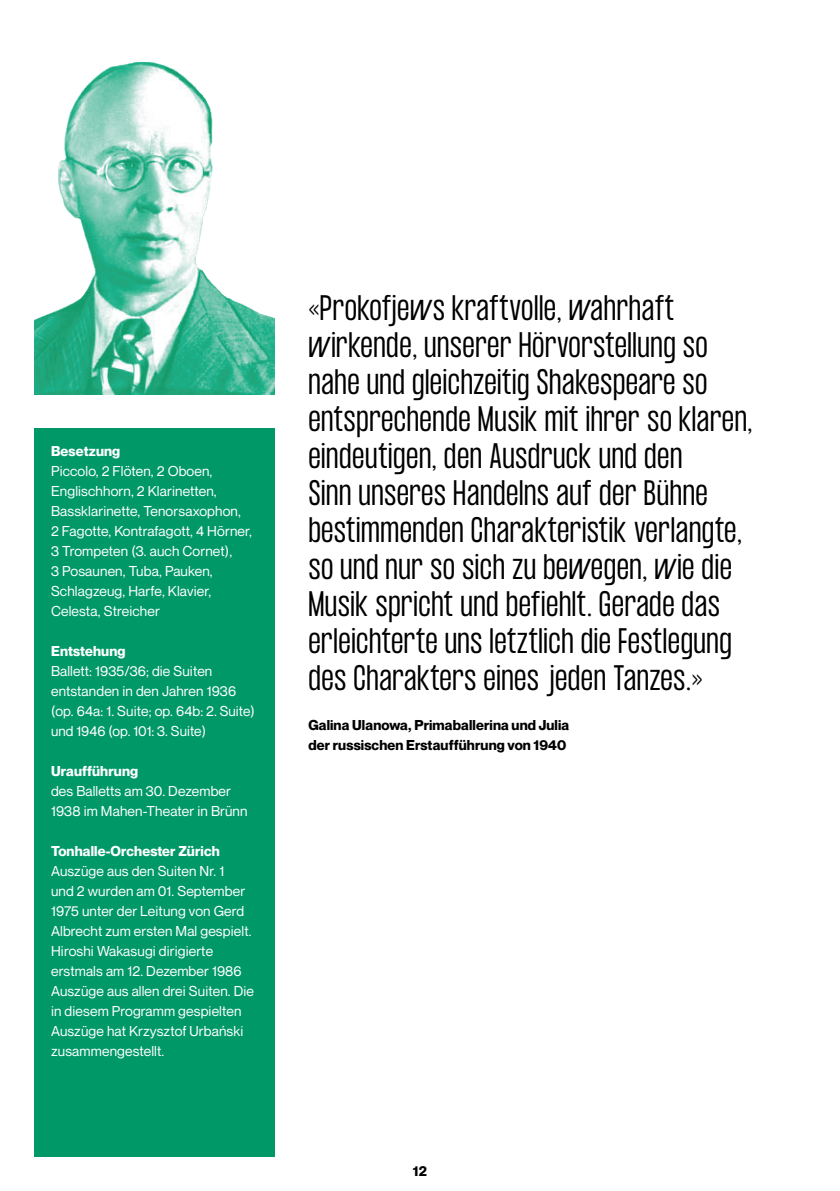
<style>
.page{position:relative;width:840px;height:1191px;background:#fff}
.page>*{position:absolute;margin:0;border:0;box-sizing:border-box;transform-origin:0 0}
.t1{font:300 31px/37px "Formula Condensed";letter-spacing:.02em;color:#000}
.t2{font:14px/20px "Neue Montreal";letter-spacing:.01em;color:#fff}
.t3{font:700 14px/20px "Neue Montreal";letter-spacing:.01em;color:#000}
.t4{font:700 14px "Neue Montreal";letter-spacing:.01em;color:#fff}
</style>
<div class="page">
<div style="left:34px;top:428px;width:240px;height:729px;background:#009867"></div>
<img style="left:34px;top:62px;width:240px;height:332px">
<p class="t4" style="left:51px;top:442px;width:71px">Besetzung</p>
<p class="t2" style="left:51px;top:461px;width:202px">Piccolo, 2 Flöten, 2 Oboen,<br>Englischhorn, 2 Klarinetten,<br>Bassklarinette, Tenorsaxophon,<br>2 Fagotte, Kontrafagott, 4 Hörner,<br>3 Trompeten (3. auch Cornet),<br>3 Posaunen, Tuba, Pauken,<br>Schlagzeug, Harfe, Klavier,<br>Celesta, Streicher</p>
<p class="t4" style="left:51px;top:642px;width:76px">Entstehung</p>
<p class="t2" style="left:51px;top:661px;width:205px">Ballett: 1935/36; die Suiten entstanden in den Jahren 1936 (op. 64a: 1. Suite; op. 64b: 2. Suite) und 1946 (op. 101: 3. Suite)</p>
<p class="t4" style="left:51px;top:762px;width:89px">Uraufführung</p>
<p class="t2" style="left:51px;top:781px;width:198px">des Balletts am 30. Dezember<br>1938 im Mahen-Theater in Brünn</p>
<p class="t4" style="left:51px;top:842px;width:170px">Tonhalle-Orchester Zürich</p>
<p class="t2" style="left:51px;top:861px;width:204px">Auszüge aus den Suiten Nr. 1<br>und 2 wurden am 01. September<br>1975 unter der Leitung von Gerd<br>Albrecht zum ersten Mal gespielt.<br>Hiroshi Wakasugi dirigierte erstmals am 12. Dezember 1986<br>Auszüge aus allen drei Suiten. Die in diesem Programm gespielten<br>Auszüge hat Krzysztof Urbański zusammengestellt.</p>
<p class="t1" style="left:308px;top:290px;width:445px">«Prokofjews kraftvolle, wahrhaft wirkende, unserer Hörvorstellung so nahe und gleichzeitig Shakespeare so entsprechende Musik mit ihrer so klaren, eindeutigen, den Ausdruck und den<br>Sinn unseres Handelns auf der Bühne bestimmenden Charakteristik verlangte, so und nur so sich zu bewegen, wie die Musik spricht und befiehlt. Gerade das erleichterte uns letztlich die Festlegung des Charakters eines jeden Tanzes.»</p>
<p class="t3" style="left:308px;top:715px;width:262px">Galina Ulanowa, Primaballerina und Julia der russischen Erstaufführung von 1940</p>
<p class="t3" style="left:412px;top:1161px;width:16px">12</p>
</div>
